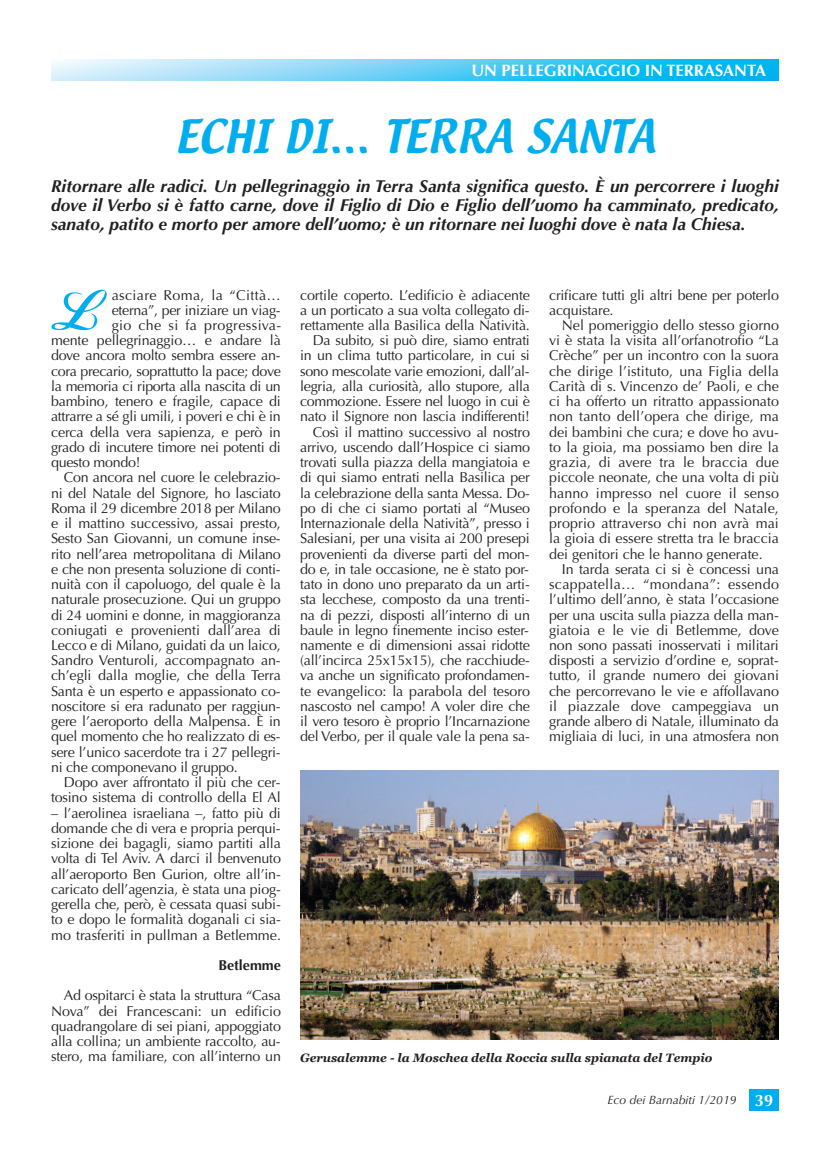
<style>
.page{position:relative;width:830px;height:1149px;background:#fff}
.page>*{position:absolute;margin:0;border:0;box-sizing:border-box;transform-origin:0 0}
.t1{font:57.75px "Alison Laser";color:#00aeef}
.t2{font:40.5px "Textile";color:#00aeef}
.t3{font:italic 700 17.25px/19.2px "Optima";color:#231f20;text-align:justify}
.t4{font:700 16.5px "Optima";color:#fff}
.t5{font:14.25px/15.1px "Optima";letter-spacing:-.015em;color:#231f20;text-align:justify}
.t6{font:14.25px "Optima";letter-spacing:.025em;color:#231f20}
.t7{font:700 14.25px "Optima";color:#231f20}
.t8{font:italic 700 12px "Georgia";color:#231f20}
.t9{font:italic 12px "Optima";color:#231f20}
.s1{font-weight:700;font-style:normal;font-size:16.5px;color:#fff}
</style>
<div class="page">
<svg style="left:51px;top:60px;width:727px;height:21px;background:#65d0f5"></svg>
<div style="left:748px;top:1089px;width:30px;height:21px;background:#00aeef"></div>
<img style="left:300px;top:770px;width:478px;height:269px">
<p class="t4" style="left:471px;top:61px;width:296px">UN PELLEGRINAGGIO IN TERRASANTA</p>
<h2 class="t2" style="left:174px;top:115px;width:482px">ECHI DI… TERRA SANTA</h2>
<p class="t3" style="left:51px;top:176px;width:729px">Ritornare alle radici. Un pellegrinaggio in Terra Santa significa questo. È un percorrere i luoghi dove il Verbo si è fatto carne, dove il Figlio di Dio e Figlio dell’uomo ha camminato, predicato, sanato, patito e morto per amore dell’uomo; è un ritornare nei luoghi dove è nata la Chiesa.</p>
<h1 class="t1" style="left:51px;top:290px;width:48px">L</h1>
<p class="t6" style="left:112px;top:286px;width:171px">asciare Roma, la “Città…</p>
<p class="t5" style="left:112px;top:302px;width:170px">eterna”, per iniziare un viag-</p>
<p class="t6" style="left:112px;top:317px;width:171px">gio che si fa progressiva-</p>
<p class="t5" style="left:51px;top:333px;width:231px">mente pellegrinaggio… e andare là</p>
<p class="t5" style="left:51px;top:348px;width:231px">dove ancora molto sembra essere an-</p>
<p class="t5" style="left:51px;top:363px;width:231px">cora precario, soprattutto la pace; dove</p>
<p class="t5" style="left:51px;top:378px;width:231px">la memoria ci riporta alla nascita di un</p>
<p class="t5" style="left:51px;top:394px;width:231px">bambino, tenero e fragile, capace di</p>
<p class="t5" style="left:51px;top:409px;width:231px">attrarre a sé gli umili, i poveri e chi è in</p>
<p class="t5" style="left:51px;top:424px;width:231px">cerca della vera sapienza, e però in</p>
<p class="t5" style="left:51px;top:439px;width:231px">grado di incutere timore nei potenti di</p>
<p class="t5" style="left:51px;top:455px;width:91px">questo mondo!</p>
<p class="t5" style="left:64px;top:470px;width:218px">Con ancora nel cuore le celebrazio-</p>
<p class="t5" style="left:51px;top:485px;width:231px">ni del Natale del Signore, ho lasciato</p>
<p class="t5" style="left:51px;top:500px;width:231px">Roma il 29 dicembre 2018 per Milano</p>
<p class="t5" style="left:51px;top:515px;width:231px">e il mattino successivo, assai presto,</p>
<p class="t5" style="left:51px;top:531px;width:231px">Sesto San Giovanni, un comune inse-</p>
<p class="t5" style="left:51px;top:546px;width:231px">rito nell’area metropolitana di Milano</p>
<p class="t5" style="left:51px;top:561px;width:231px">e che non presenta soluzione di conti-</p>
<p class="t5" style="left:51px;top:576px;width:231px">nuità con il capoluogo, del quale è la</p>
<p class="t5" style="left:51px;top:592px;width:231px">naturale prosecuzione. Qui un gruppo</p>
<p class="t5" style="left:51px;top:607px;width:231px">di 24 uomini e donne, in maggioranza</p>
<p class="t5" style="left:51px;top:622px;width:231px">coniugati e provenienti dall’area di</p>
<p class="t5" style="left:51px;top:637px;width:231px">Lecco e di Milano, guidati da un laico,</p>
<p class="t5" style="left:51px;top:652px;width:231px">Sandro Venturoli, accompagnato an-</p>
<p class="t5" style="left:51px;top:668px;width:231px">ch’egli dalla moglie, che della Terra</p>
<p class="t5" style="left:51px;top:683px;width:231px">Santa è un esperto e appassionato co-</p>
<p class="t5" style="left:51px;top:698px;width:231px">noscitore si era radunato per raggiun-</p>
<p class="t5" style="left:51px;top:713px;width:231px">gere l’aeroporto della Malpensa. È in</p>
<p class="t5" style="left:51px;top:729px;width:231px">quel momento che ho realizzato di es-</p>
<p class="t5" style="left:51px;top:744px;width:231px">sere l’unico sacerdote tra i 27 pellegri-</p>
<p class="t5" style="left:51px;top:759px;width:188px">ni che componevano il gruppo.</p>
<p class="t5" style="left:64px;top:774px;width:218px">Dopo aver affrontato il più che cer-</p>
<p class="t5" style="left:51px;top:789px;width:231px">tosino sistema di controllo della El Al</p>
<p class="t5" style="left:51px;top:805px;width:231px">– l’aerolinea israeliana –, fatto più di domande che di vera e propria perqui&shy;sizione dei bagagli, siamo partiti alla volta di Tel Aviv. A darci il benvenuto all’aeroporto Ben Gurion, oltre all’in&shy;caricato dell’agenzia, è stata una piog&shy;gerella che, però, è cessata quasi subi&shy;to e dopo le formalità doganali ci sia&shy;mo trasferiti in pullman a Betlemme.</p>
<p class="t7" style="left:218px;top:956px;width:64px">Betlemme</p>
<p class="t5" style="left:51px;top:987px;width:231px;text-indent:13px">Ad ospitarci è stata la struttura “Casa Nova” dei Francescani: un edificio quadrangolare di sei piani, appoggiato alla collina; un ambiente raccolto, au&shy;stero, ma familiare, con all’interno un</p>
<p class="t5" style="left:300px;top:287px;width:231px;text-align:right">cortile coperto. L’edificio è adiacente a un porticato a sua volta collegato di&shy;rettamente alla Basilica della Natività.<br>Da subito, si può dire, siamo entrati in un clima tutto particolare, in cui si sono mescolate varie emozioni, dall’al&shy;legria, alla curiosità, allo stupore, alla commozione. Essere nel luogo in cui è nato il Signore non lascia indifferenti!<br>Così il mattino successivo al nostro arrivo, uscendo dall’Hospice ci siamo trovati sulla piazza della mangiatoia e di qui siamo entrati nella Basilica per la celebrazione della santa Messa. Do&shy;po di che ci siamo portati al “Museo Internazionale della Natività”, presso i Salesiani, per una visita ai 200 presepi provenienti da diverse parti del mon&shy;do e, in tale occasione, ne è stato por&shy;tato in dono uno preparato da un arti&shy;sta lecchese, composto da una trenti&shy;na di pezzi, disposti all’interno di un baule in legno finemente inciso ester&shy;namente e di dimensioni assai ridotte (all’incirca 25x15x15), che racchiude&shy;va anche un significato profondamen&shy;te evangelico: la parabola del tesoro nascosto nel campo! A voler dire che il vero tesoro è proprio l’Incarnazione del Verbo, per il quale vale la pena sa-</p>
<p class="t5" style="left:549px;top:287px;width:231px">crificare tutti gli altri bene per poterlo acquistare.</p>
<p class="t5" style="left:549px;top:317px;width:231px;text-indent:13px">Nel pomeriggio dello stesso giorno vi è stata la visita all’orfanotrofio “La Crèche” per un incontro con la suora che dirige l’istituto, una Figlia della Carità di s. Vincenzo de’ Paoli, e che ci ha offerto un ritratto appassionato non tanto dell’opera che dirige, ma dei bambini che cura; e dove ho avu&shy;to la gioia, ma possiamo ben dire la grazia, di avere tra le braccia due piccole neonate, che una volta di più hanno impresso nel cuore il senso profondo e la speranza del Natale, proprio attraverso chi non avrà mai la gioia di essere stretta tra le braccia dei genitori che le hanno generate.</p>
<p class="t5" style="left:549px;top:561px;width:231px;text-indent:13px">In tarda serata ci si è concessi una scappatella… “mondana”: essendo l’ultimo dell’anno, è stata l’occasione per una uscita sulla piazza della man&shy;giatoia e le vie di Betlemme, dove non sono passati inosservati i militari disposti a servizio d’ordine e, soprat&shy;tutto, il grande numero dei giovani che percorrevano le vie e affollavano il piazzale dove campeggiava un grande albero di Natale, illuminato da migliaia di luci, in una atmosfera non</p>
<p class="t8" style="left:300px;top:1050px;width:413px">Gerusalemme - la Moschea della Roccia sulla spianata del Tempio</p>
<p class="t9" style="left:607px;top:1092px;width:167px">Eco dei Barnabiti 1/2019 <span class="s1">39</span></p>
</div>
